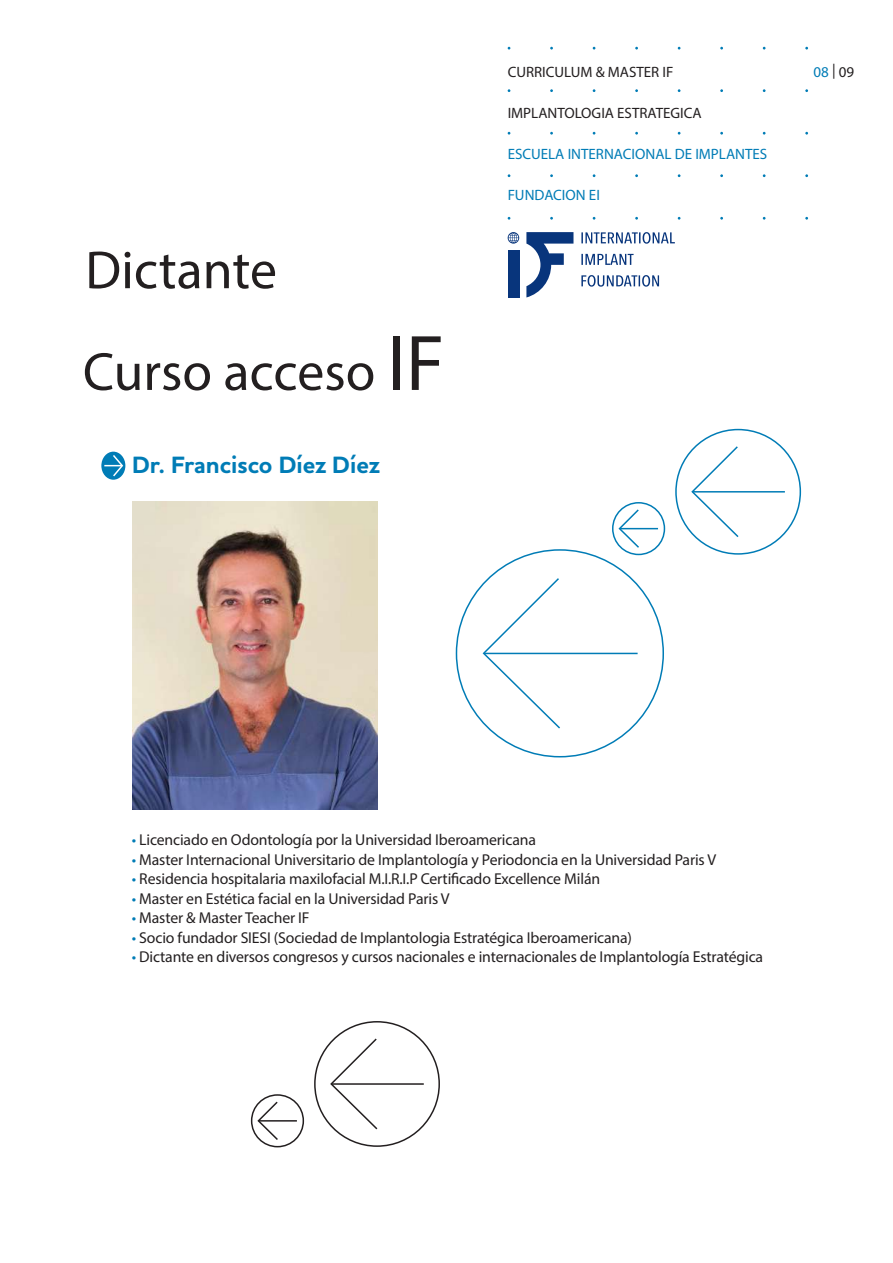
<style>
.page{position:relative;width:893px;height:1263px;background:#fff}
.page>*{position:absolute;margin:0;border:0;box-sizing:border-box;transform-origin:0 0}
.t1{font:54px "Myriad Pro";color:#231f20}
.t2{font:700 24px "Houschka Pro";color:#007cb6}
.t3{font:15.75px "Myriad Pro";letter-spacing:-.01em;color:#231f20}
.t4{font:15px "Myriad Pro";color:#231f20}
.t5{font:15px "Myriad Pro";color:#007cb6}
.s1{font-size:79.35px}
.s2{color:#007cb6}
</style>
<div class="page">
<div style="left:508px;top:250px;width:11px;height:48px;background:#08357c"></div>
<svg style="left:526px;top:232px;width:47px;height:65px"></svg>
<svg style="left:581px;top:275px;width:78px;height:12px"></svg>
<svg style="left:581px;top:254px;width:53px;height:11px"></svg>
<svg style="left:581px;top:232px;width:94px;height:12px"></svg>
<svg style="left:508px;top:232px;width:11px;height:12px"></svg>
<svg style="left:101px;top:452px;width:24px;height:28px"></svg>
<svg style="left:104px;top:453px;width:20px;height:25px"></svg>
<div style="left:251px;top:1094px;width:53px;height:53px;border:2px solid #231f20;border-radius:50%"></div>
<hr style="left:259px;top:1120px;width:38px;height:1px;background:#231f20">
<svg style="left:256px;top:1100px;width:24px;height:41px"></svg>
<div style="left:314px;top:1021px;width:126px;height:126px;border:2px solid #231f20;border-radius:50%"></div>
<hr style="left:332px;top:1083px;width:92px;height:2px;background:#231f20">
<svg style="left:329px;top:1037px;width:50px;height:94px"></svg>
<div style="left:612px;top:502px;width:53px;height:53px;border:2px solid #007cb6;border-radius:50%"></div>
<hr style="left:620px;top:528px;width:38px;height:1px;background:#007cb6">
<svg style="left:617px;top:508px;width:24px;height:41px"></svg>
<div style="left:675px;top:429px;width:126px;height:126px;border:2px solid #007cb6;border-radius:50%"></div>
<hr style="left:693px;top:491px;width:92px;height:2px;background:#007cb6">
<svg style="left:690px;top:445px;width:50px;height:94px"></svg>
<hr style="left:485px;top:653px;width:153px;height:1px;background:#007cb6">
<svg style="left:482px;top:576px;width:80px;height:154px"></svg>
<img style="left:132px;top:502px;width:245px;height:308px">
<h1 class="t1" style="left:85px;top:237px;width:193px">Dictante</h1>
<h1 class="t1" style="left:83px;top:338px;width:363px">Curso acceso <span class="s1">IF</span></h1>
<h2 class="t2" style="left:132px;top:449px;width:249px">Dr. Francisco Díez Díez</h2>
<p class="t4" style="left:508px;top:62px;width:167px">CURRICULUM &amp; MASTER IF</p>
<p class="t4" style="left:508px;top:103px;width:196px">IMPLANTOLOGIA ESTRATEGICA</p>
<p class="t5" style="left:508px;top:145px;width:261px">ESCUELA INTERNACIONAL DE IMPLANTES</p>
<p class="t5" style="left:508px;top:186px;width:94px">FUNDACION EI</p>
<p class="t4" style="left:814px;top:62px;width:42px"><span class="s2">08</span> | 09</p>
<p class="t3" style="left:132px;top:830px;width:406px"><span class="s2">•</span> Licenciado en Odontología por la Universidad Iberoamericana</p>
<p class="t3" style="left:132px;top:850px;width:586px"><span class="s2">•</span> Master Internacional Universitario de Implantología y Periodoncia en la Universidad Paris V</p>
<p class="t3" style="left:132px;top:869px;width:470px"><span class="s2">•</span> Residencia hospitalaria maxilofacial M.I.R.I.P Certificado Excellence Milán</p>
<p class="t3" style="left:132px;top:889px;width:319px"><span class="s2">•</span> Master en Estética facial en la Universidad Paris V</p>
<p class="t3" style="left:132px;top:908px;width:179px"><span class="s2">•</span> Master &amp; Master Teacher IF</p>
<p class="t3" style="left:132px;top:928px;width:502px"><span class="s2">•</span> Socio fundador SIESI (Sociedad de Implantologia Estratégica Iberoamericana)</p>
<p class="t3" style="left:132px;top:947px;width:633px"><span class="s2">•</span> Dictante en diversos congresos y cursos nacionales e internacionales de Implantología Estratégica</p>
</div>
